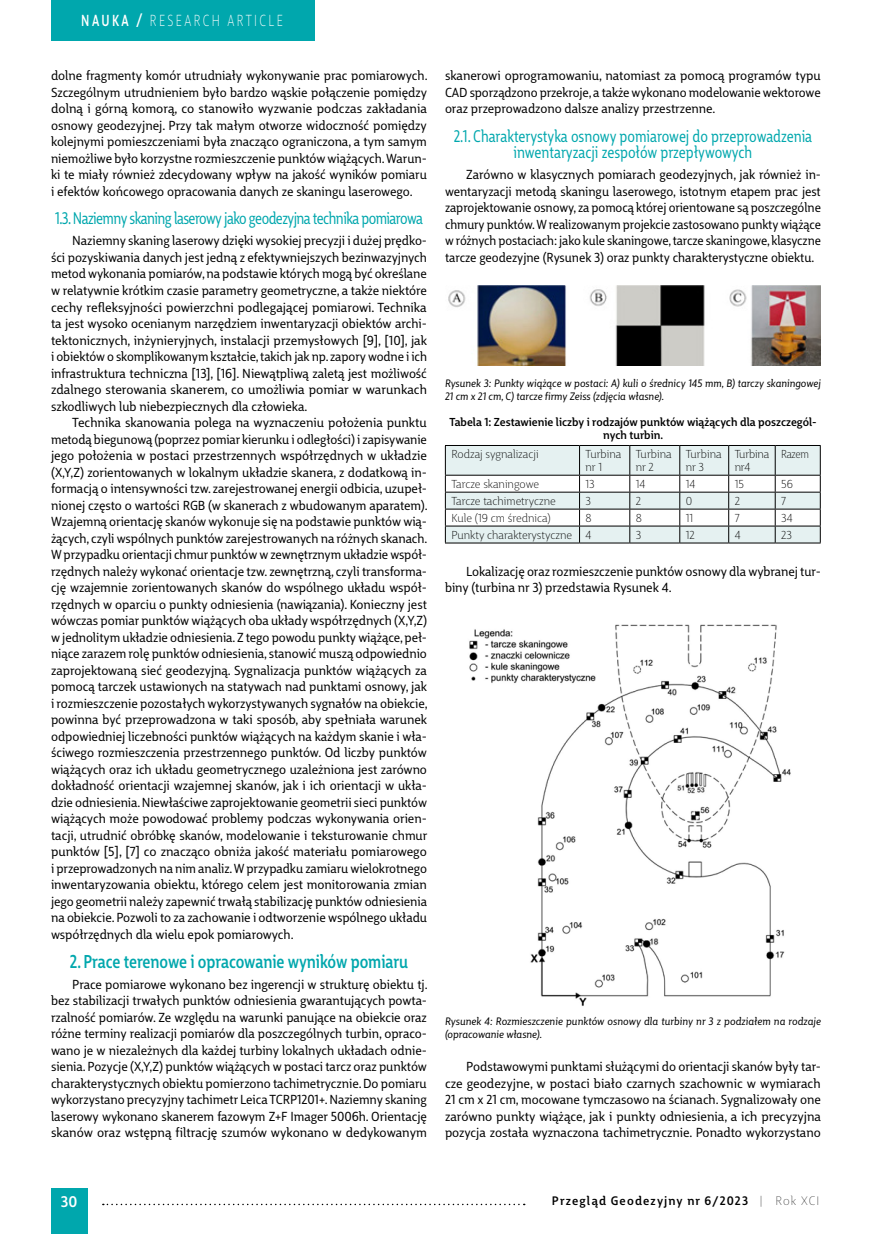
<style>
.page{position:relative;width:872px;height:1234px;background:#fff}
.page>*{position:absolute;margin:0;border:0;box-sizing:border-box;transform-origin:0 0}
.t1{font:500 18.15px "Big City Grotesque Pro";letter-spacing:-.005em;color:#00a7ad;scale:.84 1}
.t2{font:16.35px/16.5px "Big City Grotesque Pro";letter-spacing:-.01em;color:#00a7ad;text-align:center;scale:.84 1}
.t3{font:16.35px "Big City Grotesque Pro";letter-spacing:-.04em;color:#00a7ad;scale:.83 1}
.t4{font:300 15.6px "Big City Grotesque Pro";letter-spacing:.2em;color:#fff;scale:.77 1}
.t5{font:500 15px "Big City Grotesque Pro";color:#fff}
.t6{font:12.75px/16.5px "Big City Grotesque Pro";letter-spacing:-.005em;color:#000;text-align:justify}
.t7{font:500 12px "Big City Grotesque Pro";letter-spacing:.095em;color:#000}
.t8{font:300 11.25px/12.8px "Big City Grotesque Pro";color:#000}
.t9{font:500 11.25px/12.8px "Big City Grotesque Pro";color:#000;text-align:center}
.t10{font:300 11.25px/12.8px "Big City Grotesque Pro";letter-spacing:-.02em;color:#000}
.t11{font:300 11.25px "Big City Grotesque Pro";color:#000;scale:.93 1}
.t12{font:italic 10.5px/13.5px "Big City Grotesque Pro";letter-spacing:-.005em;color:#000}
.s1{font-weight:500}
.s2{font-weight:100}
</style>
<div class="page">
<div style="left:51px;top:1188px;width:37px;height:45px;background:#00a7ad"></div>
<div style="left:51px;top:0;width:264px;height:40px;background:#00a7ad"></div>
<svg style="left:103px;top:1203px;width:422px;height:1px"></svg>
<svg style="left:445px;top:445px;width:376px;height:98px"></svg>
<hr style="left:445px;top:542px;width:134px;height:1px;background:#000">
<hr style="left:579px;top:542px;width:51px;height:1px;background:#000">
<hr style="left:630px;top:542px;width:50px;height:1px;background:#000">
<hr style="left:680px;top:542px;width:48px;height:1px;background:#000">
<hr style="left:728px;top:542px;width:47px;height:1px;background:#000">
<hr style="left:775px;top:542px;width:45px;height:1px;background:#000">
<img style="left:448px;top:285px;width:373px;height:81px">
<img style="left:469px;top:624px;width:322px;height:382px">
<p class="t4" style="left:81px;top:9px;width:263px"><span class="s1">NAUKA /</span> RESEARCH ARTICLE</p>
<p class="t6" style="left:51px;top:67px;width:378px">dolne fragmenty komór utrudniały wykonywanie prac pomiarowych.<br>Szczególnym utrudnieniem było bardzo wąskie połączenie pomiędzy dolną i górną komorą, co stanowiło wyzwanie podczas zakładania osnowy geodezyjnej. Przy tak małym otworze widoczność pomiędzy kolejnymi pomieszczeniami była znacząco ograniczona, a tym samym niemożliwe było korzystne rozmieszczenie punktów wiążących. Warun&shy;ki te miały również zdecydowany wpływ na jakość wyników pomiaru i efektów końcowego opracowania danych ze skaningu laserowego.</p>
<p class="t3" style="left:55px;top:205px;width:445px">1.3. Naziemny skaning laserowy jako geodezyjna technika pomiarowa</p>
<p class="t6" style="left:51px;top:232px;width:377px;text-indent:21px">Naziemny skaning laserowy dzięki wysokiej precyzji i dużej prędko&shy;ści pozyskiwania danych jest jedną z efektywniejszych bezinwazyjnych metod wykonania pomiarów, na podstawie których mogą być określane w relatywnie krótkim czasie parametry geometryczne, a także niektóre cechy refleksyjności powierzchni podlegającej pomiarowi. Technika ta jest wysoko ocenianym narzędziem inwentaryzacji obiektów archi&shy;tektonicznych, inżynieryjnych, instalacji przemysłowych [9], [10], jak i obiektów o skomplikowanym kształcie, takich jak np. zapory wodne i ich infrastruktura techniczna [13], [16]. Niewątpliwą zaletą jest możliwość zdalnego sterowania skanerem, co umożliwia pomiar w warunkach szkodliwych lub niebezpiecznych dla człowieka.</p>
<p class="t6" style="left:51px;top:413px;width:378px;text-indent:21px">Technika skanowania polega na wyznaczeniu położenia punktu metodą biegunową (poprzez pomiar kierunku i odległości) i zapisywanie jego położenia w postaci przestrzennych współrzędnych w układzie (X,Y,Z) zorientowanych w lokalnym układzie skanera, z dodatkową in&shy;formacją o intensywności tzw. zarejestrowanej energii odbicia, uzupeł&shy;nionej często o wartości RGB (w skanerach z wbudowanym aparatem).<br>Wzajemną orientację skanów wykonuje się na podstawie punktów wią&shy;żących, czyli wspólnych punktów zarejestrowanych na różnych skanach.<br>W przypadku orientacji chmur punktów w zewnętrznym układzie współ&shy;rzędnych należy wykonać orientacje tzw. zewnętrzną, czyli transforma&shy;cję wzajemnie zorientowanych skanów do wspólnego układu współ&shy;rzędnych w oparciu o punkty odniesienia (nawiązania). Konieczny jest wówczas pomiar punktów wiążących oba układy współrzędnych (X,Y,Z) w jednolitym układzie odniesienia. Z tego powodu punkty wiążące, peł&shy;niące zarazem rolę punktów odniesienia, stanowić muszą odpowiednio zaprojektowaną sieć geodezyjną. Sygnalizacja punktów wiążących za pomocą tarczek ustawionych na statywach nad punktami osnowy, jak i rozmieszczenie pozostałych wykorzystywanych sygnałów na obiekcie, powinna być przeprowadzona w taki sposób, aby spełniała warunek odpowiedniej liczebności punktów wiążących na każdym skanie i wła&shy;ściwego rozmieszczenia przestrzennego punktów. Od liczby punktów wiążących oraz ich układu geometrycznego uzależniona jest zarówno dokładność orientacji wzajemnej skanów, jak i ich orientacji w ukła&shy;dzie odniesienia. Niewłaściwe zaprojektowanie geometrii sieci punktów wiążących może powodować problemy podczas wykonywania orien&shy;tacji, utrudnić obróbkę skanów, modelowanie i teksturowanie chmur punktów [5], [7] co znacząco obniża jakość materiału pomiarowego i przeprowadzonych na nim analiz. W przypadku zamiaru wielokrotnego inwentaryzowania obiektu, którego celem jest monitorowania zmian jego geometrii należy zapewnić trwałą stabilizację punktów odniesienia na obiekcie. Pozwoli to za zachowanie i odtworzenie wspólnego układu współrzędnych dla wielu epok pomiarowych.</p>
<h1 class="t1" style="left:70px;top:946px;width:404px">2. Prace terenowe i opracowanie wyników pomiaru</h1>
<p class="t6" style="left:51px;top:974px;width:378px;text-indent:21px">Prace pomiarowe wykonano bez ingerencji w strukturę obiektu tj. bez stabilizacji trwałych punktów odniesienia gwarantujących powta&shy;rzalność pomiarów. Ze względu na warunki panujące na obiekcie oraz różne terminy realizacji pomiarów dla poszczególnych turbin, opraco&shy;wano je w niezależnych dla każdej turbiny lokalnych układach odnie&shy;sienia. Pozycje (X,Y,Z) punktów wiążących w postaci tarcz oraz punktów charakterystycznych obiektu pomierzono tachimetrycznie. Do pomiaru wykorzystano precyzyjny tachimetr Leica TCRP1201+. Naziemny skaning laserowy wykonano skanerem fazowym Z+F Imager 5006h. Orientację skanów oraz wstępną filtrację szumów wykonano w dedykowanym</p>
<p class="t6" style="left:445px;top:67px;width:377px">skanerowi oprogramowaniu, natomiast za pomocą programów typu CAD sporządzono przekroje, a także wykonano modelowanie wektorowe oraz przeprowadzono dalsze analizy przestrzenne.</p>
<p class="t2" style="left:454px;top:126px;width:428px">2.1. Charakterystyka osnowy pomiarowej do przeprowadzenia inwentaryzacji zespołów przepływowych</p>
<p class="t6" style="left:445px;top:166px;width:377px;text-indent:21px">Zarówno w klasycznych pomiarach geodezyjnych, jak również in&shy;wentaryzacji metodą skaningu laserowego, istotnym etapem prac jest zaprojektowanie osnowy, za pomocą której orientowane są poszczególne chmury punktów. W realizowanym projekcie zastosowano punkty wiążące w różnych postaciach: jako kule skaningowe, tarcze skaningowe, klasyczne tarcze geodezyjne (Rysunek 3) oraz punkty charakterystyczne obiektu.</p>
<p class="t12" style="left:445px;top:375px;width:377px">Rysunek 3: Punkty wiążące w postaci: A) kuli o średnicy 145 mm, B) tarczy skaningowej<br>21 cm x 21 cm, C) tarcze firmy Zeiss (zdjęcia własne).</p>
<p class="t9" style="left:449px;top:415px;width:368px">Tabela 1: Zestawienie liczby i rodzajów punktów wiążących dla poszczegól&shy;nych turbin.</p>
<p class="t8" style="left:451px;top:447px;width:89px">Rodzaj sygnalizacji</p>
<p class="t8" style="left:585px;top:447px;width:37px">Turbina nr 1</p>
<p class="t8" style="left:636px;top:447px;width:37px">Turbina nr 2</p>
<p class="t8" style="left:686px;top:447px;width:37px">Turbina nr 3</p>
<p class="t10" style="left:734px;top:447px;width:36px">Turbina nr4</p>
<p class="t11" style="left:781px;top:445px;width:31px">Razem</p>
<p class="t8" style="left:451px;top:476px;width:89px">Tarcze skaningowe</p>
<p class="t8" style="left:585px;top:476px;width:11px">13</p>
<p class="t8" style="left:636px;top:476px;width:11px">14</p>
<p class="t8" style="left:686px;top:476px;width:11px">14</p>
<p class="t8" style="left:734px;top:476px;width:11px">15</p>
<p class="t8" style="left:781px;top:476px;width:13px">56</p>
<p class="t8" style="left:451px;top:493px;width:106px">Tarcze tachimetryczne</p>
<p class="t8" style="left:585px;top:493px;width:7px">3</p>
<p class="t8" style="left:636px;top:493px;width:7px">2</p>
<p class="t8" style="left:686px;top:493px;width:8px">0</p>
<p class="t8" style="left:734px;top:493px;width:7px">2</p>
<p class="t8" style="left:781px;top:493px;width:6px">7</p>
<p class="t8" style="left:451px;top:510px;width:101px">Kule (19 cm średnica)</p>
<p class="t8" style="left:585px;top:510px;width:8px">8</p>
<p class="t8" style="left:636px;top:510px;width:8px">8</p>
<p class="t8" style="left:686px;top:510px;width:9px">11</p>
<p class="t8" style="left:734px;top:510px;width:6px">7</p>
<p class="t8" style="left:781px;top:510px;width:13px">34</p>
<p class="t8" style="left:451px;top:527px;width:142px">Punkty charakterystyczne 4</p>
<p class="t8" style="left:636px;top:527px;width:7px">3</p>
<p class="t8" style="left:686px;top:527px;width:11px">12</p>
<p class="t8" style="left:734px;top:527px;width:7px">4</p>
<p class="t8" style="left:781px;top:527px;width:12px">23</p>
<p class="t6" style="left:445px;top:562px;width:377px;text-indent:21px">Lokalizację oraz rozmieszczenie punktów osnowy dla wybranej tur&shy;biny (turbina nr 3) przedstawia Rysunek 4.</p>
<p class="t12" style="left:445px;top:1012px;width:377px">Rysunek 4: Rozmieszczenie punktów osnowy dla turbiny nr 3 z podziałem na rodzaje (opracowanie własne).</p>
<p class="t6" style="left:445px;top:1057px;width:378px;text-indent:21px">Podstawowymi punktami służącymi do orientacji skanów były tar&shy;cze geodezyjne, w postaci biało czarnych szachownic w wymiarach 21 cm x 21 cm, mocowane tymczasowo na ścianach. Sygnalizowały one zarówno punkty wiążące, jak i punkty odniesienia, a ich precyzyjna pozycja została wyznaczona tachimetrycznie. Ponadto wykorzystano</p>
<p class="t5" style="left:61px;top:1189px;width:18px">30</p>
<p class="t7" style="left:552px;top:1190px;width:269px">Przegląd Geodezyjny nr 6/2023 <span class="s2">| Rok XCI</span></p>
</div>
